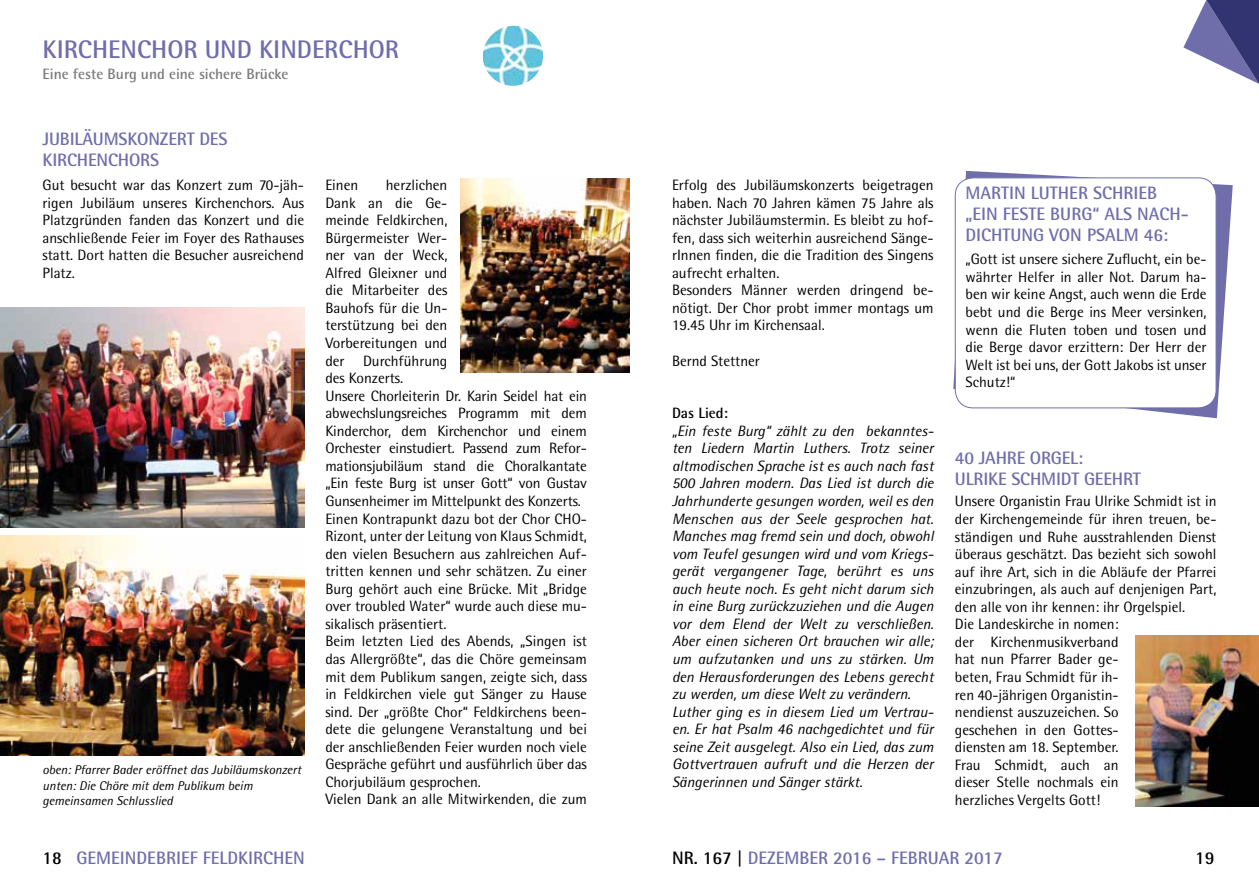
<style>
.page{position:relative;width:1259px;height:893px;background:#fff}
.page>*{position:absolute;margin:0;border:0;box-sizing:border-box;transform-origin:0 0}
.t1{font:700 25.5px "Rotis Semi Sans";color:#706eaa}
.t2{font:700 18px/21px "Rotis Semi Sans";color:#706eaa}
.t3{font:700 18px "Rotis Semi Sans";color:#000}
.t4{font:15px/17.5px "Rotis Semi Sans";color:#000}
.t5{font:italic 15px/17.5px "Rotis Semi Sans";color:#000}
.t6{font:700 15px "Rotis Semi Sans";color:#7c7b7b}
.t7{font:700 15px "Rotis Semi Sans";color:#000}
.t8{font:italic 12.75px/15.5px "Rotis Semi Sans";color:#000}
.s1{color:#000}
</style>
<div class="page">
<svg style="left:1183px;top:0;width:76px;height:84px"></svg>
<img style="left:483px;top:26px;width:60px;height:60px;border-radius:29px">
<svg style="left:953px;top:171px;width:279px;height:247px"></svg>
<div style="left:955px;top:178px;width:261px;height:230px;background:#fff;border-radius:18px"></div>
<div style="left:955px;top:177px;width:261px;height:231px;border:1px solid #706eaa;border-radius:18px"></div>
<img style="left:1135px;top:635px;width:124px;height:172px">
<img style="left:0;top:307px;width:304px;height:220px">
<img style="left:0;top:535px;width:304px;height:220px">
<img style="left:460px;top:179px;width:169px;height:193px">
<h1 class="t1" style="left:43px;top:33px;width:358px">KIRCHENCHOR UND KINDERCHOR</h1>
<p class="t6" style="left:43px;top:65px;width:247px">Eine feste Burg und eine sichere Brücke</p>
<p class="t2" style="left:43px;top:128px;width:186px">JUBILÄUMSKONZERT DES<br>KIRCHENCHORS</p>
<p class="t4" style="left:43px;top:176px;width:263px;text-align:justify">Gut besucht war das Konzert zum 70-jäh&shy;rigen Jubiläum unseres Kirchenchors. Aus Platzgründen fanden das Konzert und die anschließende Feier im Foyer des Rathauses statt. Dort hatten die Besucher ausreichend Platz.</p>
<p class="t4" style="left:325px;top:176px;width:34px">Einen</p>
<p class="t4" style="left:325px;top:176px;width:263px;text-indent:60px">herzlichen<br>Dank an die Ge-<br>meinde Feldkirchen,<br>Bürgermeister Wer-<br>ner van der Weck,<br>Alfred Gleixner und<br>die Mitarbeiter des<br>Bauhofs für die Un-<br>terstützung bei den<br>Vorbereitungen und<br>der Durchführung<br>des Konzerts.<br>Unsere Chorleiterin Dr. Karin Seidel hat ein abwechslungsreiches Programm mit dem Kinderchor, dem Kirchenchor und einem Orchester einstudiert. Passend zum Refor&shy;mationsjubiläum stand die Choralkantate „Ein feste Burg ist unser Gott“ von Gustav Gunsenheimer im Mittelpunkt des Konzerts.<br>Einen Kontrapunkt dazu bot der Chor CHO-Rizont, unter der Leitung von Klaus Schmidt, den vielen Besuchern aus zahlreichen Auf&shy;tritten kennen und sehr schätzen. Zu einer Burg gehört auch eine Brücke. Mit „Bridge over troubled Water“ wurde auch diese mu&shy;sikalisch präsentiert.<br>Beim letzten Lied des Abends, „Singen ist das Allergrößte“, das die Chöre gemeinsam mit dem Publikum sangen, zeigte sich, dass in Feldkirchen viele gut Sänger zu Hause sind. Der „größte Chor“ Feldkirchens been&shy;dete die gelungene Veranstaltung und bei der anschließenden Feier wurden noch viele Gespräche geführt und ausführlich über das Chorjubiläum gesprochen.<br>Vielen Dank an alle Mitwirkenden, die zum</p>
<p class="t8" style="left:43px;top:762px;width:260px">oben: Pfarrer Bader eröffnet das Jubiläumskonzert unten: Die Chöre mit dem Publikum beim gemeinsamen Schlusslied</p>
<p class="t4" style="left:672px;top:176px;width:263px">Erfolg des Jubiläumskonzerts beigetragen haben. Nach 70 Jahren kämen 75 Jahre als nächster Jubiläumstermin. Es bleibt zu hof&shy;fen, dass sich weiterhin ausreichend Sänge&shy;rInnen finden, die die Tradition des Singens aufrecht erhalten.<br>Besonders Männer werden dringend be&shy;nötigt. Der Chor probt immer montags um 19.45 Uhr im Kirchensaal.</p>
<p class="t4" style="left:672px;top:352px;width:89px">Bernd Stettner</p>
<p class="t7" style="left:672px;top:404px;width:57px">Das Lied:</p>
<p class="t5" style="left:672px;top:422px;width:263px">„Ein feste Burg“ zählt zu den bekanntes&shy;ten Liedern Martin Luthers. Trotz seiner altmodischen Sprache ist es auch nach fast 500 Jahren modern. Das Lied ist durch die Jahrhunderte gesungen worden, weil es den Menschen aus der Seele gesprochen hat.<br>Manches mag fremd sein und doch, obwohl vom Teufel gesungen wird und vom Kriegs&shy;gerät vergangener Tage, berührt es uns auch heute noch. Es geht nicht darum sich in eine Burg zurückzuziehen und die Augen vor dem Elend der Welt zu verschließen.<br>Aber einen sicheren Ort brauchen wir alle; um aufzutanken und uns zu stärken. Um den Herausforderungen des Lebens gerecht zu werden, um diese Welt zu verändern.<br>Luther ging es in diesem Lied um Vertrau&shy;en. Er hat Psalm 46 nachgedichtet und für seine Zeit ausgelegt. Also ein Lied, das zum Gottvertrauen aufruft und die Herzen der Sängerinnen und Sänger stärkt.</p>
<p class="t2" style="left:965px;top:183px;width:225px">MARTIN LUTHER SCHRIEB „EIN FESTE BURG“ ALS NACH-<br>DICHTUNG VON PSALM 46:</p>
<p class="t4" style="left:965px;top:250px;width:243px;text-align:justify">„Gott ist unsere sichere Zuflucht, ein be&shy;währter Helfer in aller Not. Darum ha&shy;ben wir keine Angst, auch wenn die Erde bebt und die Berge ins Meer versinken, wenn die Fluten toben und tosen und die Berge davor erzittern: Der Herr der Welt ist bei uns, der Gott Jakobs ist unser Schutz!“</p>
<p class="t2" style="left:955px;top:447px;width:187px">40 JAHRE ORGEL:<br>ULRIKE SCHMIDT GEEHRT</p>
<p class="t4" style="left:955px;top:492px;width:263px">Unsere Organistin Frau Ulrike Schmidt ist in der Kirchengemeinde für ihren treuen, be&shy;ständigen und Ruhe ausstrahlenden Dienst überaus geschätzt. Das bezieht sich sowohl auf ihre Art, sich in die Abläufe der Pfarrei einzubringen, als auch auf denjenigen Part, den alle von ihr kennen: ihr Orgelspiel.<br>Die Landeskirche in nomen:<br>der Kirchenmusikverband<br>hat nun Pfarrer Bader ge-<br>beten, Frau Schmidt für ih-<br>ren 40-jährigen Organistin-<br>nendienst auszuzeichen. So<br>geschehen in den Gottes-<br>diensten am 18. September.<br>Frau Schmidt, auch an<br>dieser Stelle nochmals ein<br>herzliches Vergelts Gott!</p>
<p class="t2" style="left:43px;top:847px;width:264px"><span class="s1">18</span> GEMEINDEBRIEF FELDKIRCHEN</p>
<p class="t2" style="left:672px;top:847px;width:332px"><span class="s1">NR. 167 |</span> DEZEMBER 2016 – FEBRUAR 2017</p>
<p class="t3" style="left:1195px;top:847px;width:21px">19</p>
</div>
